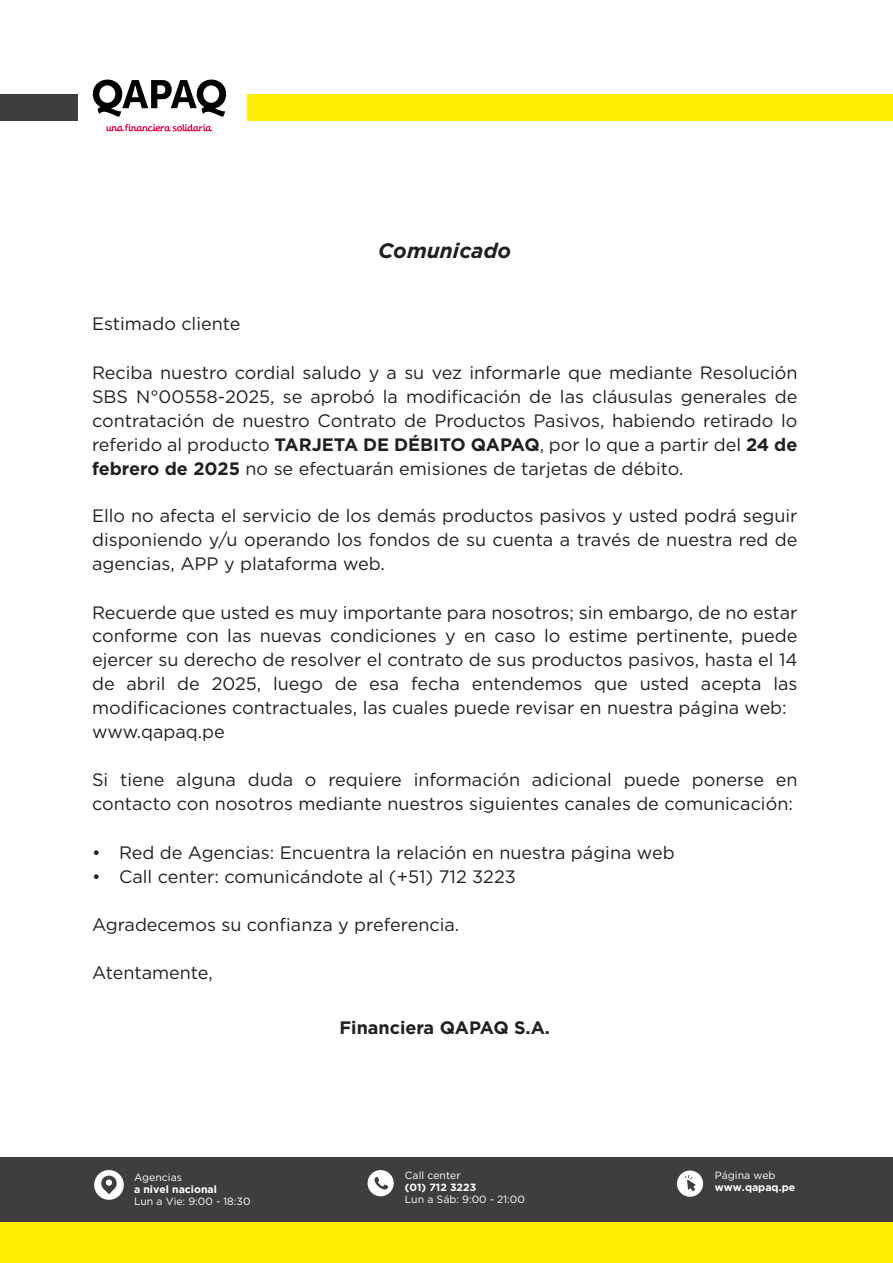
<style>
.page{position:relative;width:893px;height:1263px;background:#fff}
.page>*{position:absolute;margin:0;border:0;box-sizing:border-box;transform-origin:0 0}
.t1{font:italic 700 21px "Gotham";color:#231f20}
.t2{font:18px/24px "Gotham";color:#231f20;text-align:justify}
.t3{font:700 18px "Gotham";color:#231f20}
.t4{font:10.5px "Gotham";color:#fff}
.t5{font:700 10.5px "Gotham";color:#fff}
.s1{font-weight:700}
</style>
<div class="page">
<svg style="left:93px;top:80px;width:133px;height:37px"></svg>
<svg style="left:107px;top:124px;width:105px;height:8px"></svg>
<div style="left:0;top:94px;width:78px;height:27px;background:#3e3e3f"></div>
<div style="left:247px;top:94px;width:646px;height:27px;background:#ffee01"></div>
<div style="left:0;top:1221px;width:893px;height:42px;background:#ffee01"></div>
<div style="left:0;top:1157px;width:893px;height:64px;background:#3e3e3f"></div>
<div style="left:94px;top:1170px;width:30px;height:30px;background:#fff;border-radius:50%"></div>
<svg style="left:101px;top:1175px;width:16px;height:19px"></svg>
<div style="left:368px;top:1170px;width:26px;height:26px;background:#fff;border-radius:50%"></div>
<svg style="left:374px;top:1177px;width:14px;height:12px"></svg>
<div style="left:677px;top:1170px;width:26px;height:27px;background:#fff;border-radius:50%"></div>
<svg style="left:684px;top:1175px;width:12px;height:16px"></svg>
<p class="t1" style="left:378px;top:237px;width:135px">Comunicado</p>
<p class="t2" style="left:92px;top:312px;width:150px">Estimado cliente</p>
<p class="t2" style="left:92px;top:360px;width:707px">Reciba nuestro cordial saludo y a su vez informarle que mediante Resolución SBS N°00558-2025, se aprobó la modificación de las cláusulas generales de contratación de nuestro Contrato de Productos Pasivos, habiendo retirado lo referido al producto <span class="s1">TARJETA DE DÉBITO QAPAQ</span>, por lo que a partir del <span class="s1">24 de febrero de 2025</span> no se efectuarán emisiones de tarjetas de débito.</p>
<p class="t2" style="left:92px;top:504px;width:707px">Ello no afecta el servicio de los demás productos pasivos y usted podrá seguir disponiendo y/u operando los fondos de su cuenta a través de nuestra red de agencias, APP y plataforma web.</p>
<p class="t2" style="left:92px;top:600px;width:707px;text-align:left">Recuerde que usted es muy importante para nosotros; sin embargo, de no estar conforme con las nuevas condiciones y en caso lo estime pertinente, puede ejercer su derecho de resolver el contrato de sus productos pasivos, hasta el 14 de abril de 2025, luego de esa fecha entendemos que usted acepta las modificaciones contractuales, las cuales puede revisar en nuestra página web: www.qapaq.pe</p>
<p class="t2" style="left:92px;top:768px;width:707px">Si tiene alguna duda o requiere información adicional puede ponerse en contacto con nosotros mediante nuestros siguientes canales de comunicación:</p>
<p class="t2" style="left:92px;top:840px;width:584px">• Red de Agencias: Encuentra la relación en nuestra página web</p>
<p class="t2" style="left:92px;top:864px;width:425px">• Call center: comunicándote al (+51) 712 3223</p>
<p class="t2" style="left:92px;top:912px;width:369px">Agradecemos su confianza y preferencia.</p>
<p class="t2" style="left:92px;top:960px;width:122px">Atentamente,</p>
<p class="t4" style="left:134px;top:1170px;width:50px">Agencias</p>
<p class="t5" style="left:134px;top:1182px;width:84px">a nivel nacional</p>
<p class="t4" style="left:134px;top:1194px;width:118px">Lun a Vie: 9:00 - 18:30</p>
<p class="t3" style="left:339px;top:1016px;width:212px">Financiera QAPAQ S.A.</p>
<p class="t4" style="left:405px;top:1168px;width:57px">Call center</p>
<p class="t5" style="left:405px;top:1180px;width:73px">(01) 712 3223</p>
<p class="t4" style="left:405px;top:1192px;width:122px">Lun a Sáb: 9:00 - 21:00</p>
<p class="t4" style="left:715px;top:1168px;width:62px">Página web</p>
<p class="t5" style="left:715px;top:1180px;width:82px">www.qapaq.pe</p>
</div>
